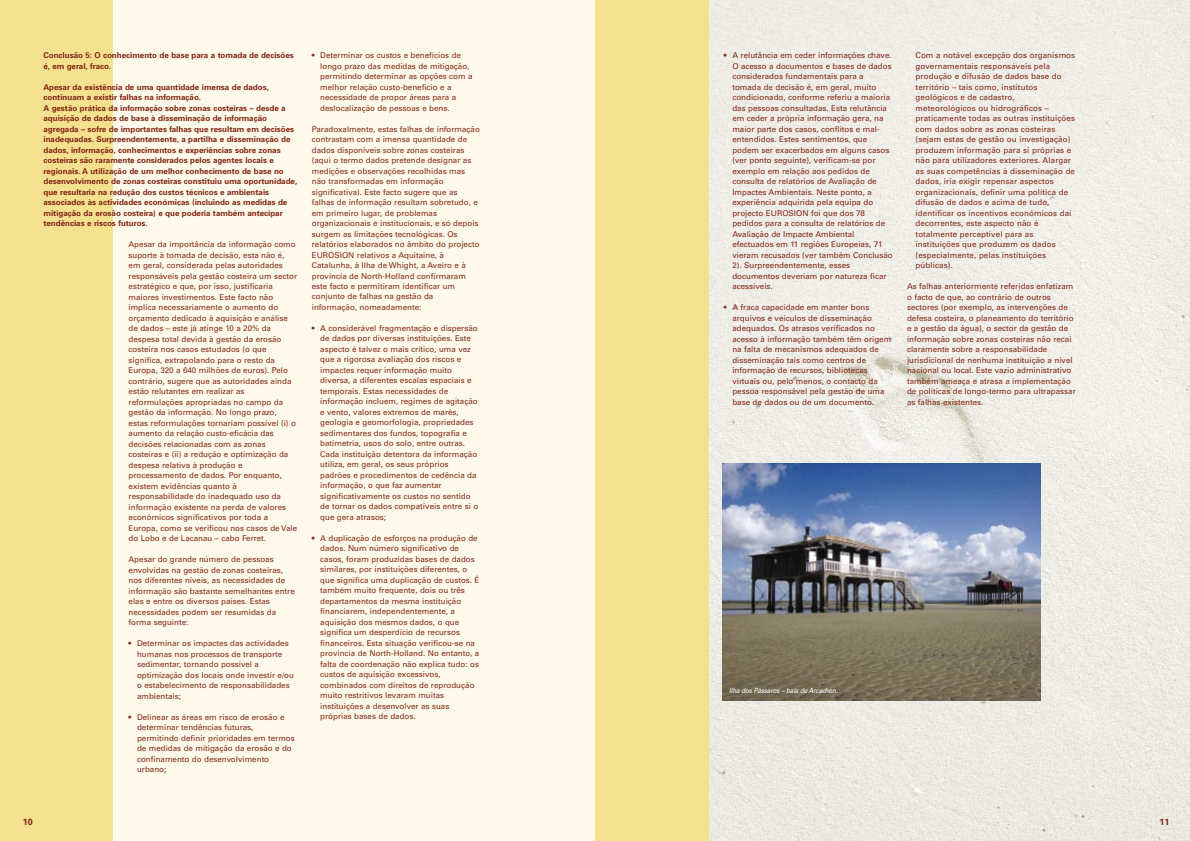
<style>
.page{position:relative;width:1190px;height:841px;background:#fff}
.page>*{position:absolute;margin:0;border:0;box-sizing:border-box;transform-origin:0 0}
.t1{font:700 9px "Univers";color:#842817}
.t2{font:8px/10.5px "Univers";color:#842817}
.t3{font:700 8px/10.5px "Univers";color:#842817}
.t4{font:italic 7px "Univers";color:#fff;scale:.9 1}
</style>
<div class="page">
<div style="left:0;top:0;width:595px;height:841px;background:#fdfaec"></div>
<img style="left:709px;top:0;width:481px;height:841px">
<div style="left:0;top:0;width:113px;height:841px;background:#f4e18f"></div>
<div style="left:595px;top:0;width:114px;height:841px;background:#f4e18f"></div>
<img style="left:722px;top:464px;width:318px;height:237px">
<p class="t3" style="left:44px;top:51px;width:252px">Conclusão 5: O conhecimento de base para a tomada de decisões é, em geral, fraco.</p>
<p class="t3" style="left:43px;top:83px;width:255px">Apesar da existência de uma quantidade imensa de dados, continuam a existir falhas na informação.<br>A gestão prática da informação sobre zonas costeiras – desde a aquisição de dados de base à disseminação de informação agregada – sofre de importantes falhas que resultam em decisões inadequadas. Surpreendentemente, a partilha e disseminação de dados, informação, conhecimentos e experiências sobre zonas costeiras são raramente considerados pelos agentes locais e regionais. A utilização de um melhor conhecimento de base no desenvolvimento de zonas costeiras constituiu uma oportunidade, que resultaria na redução dos custos técnicos e ambientais associados às actividades económicas (incluindo as medidas de mitigação da erosão costeira) e que poderia também antecipar tendências e riscos futuros.</p>
<p class="t2" style="left:129px;top:240px;width:170px">Apesar da importância da informação como suporte à tomada de decisão, esta não é, em geral, considerada pelas autoridades responsáveis pela gestão costeira um sector estratégico e que, por isso, justificaria maiores investimentos. Este facto não implica necessariamente o aumento do orçamento dedicado à aquisição e análise de dados – este já atinge 10 a 20% da despesa total devida à gestão da erosão costeira nos casos estudados (o que significa, extrapolando para o resto da Europa, 320 a 640 milhões de euros). Pelo contrário, sugere que as autoridades ainda estão relutantes em realizar as reformulações apropriadas no campo da gestão da informação. No longo prazo, estas reformulações tornariam possível (i) o aumento da relação custo-eficácia das decisões relacionadas com as zonas costeiras e (ii) a redução e optimização da despesa relativa à produção e processamento de dados. Por enquanto, existem evidências quanto à responsabilidade do inadequado uso da informação existente na perda de valores económicos significativos por toda a Europa, como se verificou nos casos de Vale do Lobo e de Lacanau – cabo Ferret.</p>
<p class="t2" style="left:129px;top:555px;width:168px">Apesar do grande número de pessoas envolvidas na gestão de zonas costeiras, nos diferentes níveis, as necessidades de informação são bastante semelhantes entre elas e entre os diversos países. Estas necessidades podem ser resumidas da forma seguinte:</p>
<p class="t2" style="left:137px;top:639px;width:158px;text-indent:-9px">• Determinar os impactes das actividades humanas nos processos de transporte sedimentar, tornando possível a optimização dos locais onde investir e/ou o estabelecimento de responsabilidades ambientais;</p>
<p class="t2" style="left:137px;top:712px;width:159px;text-indent:-9px">• Delinear as áreas em risco de erosão e determinar tendências futuras, permitindo definir prioridades em termos de medidas de mitigação da erosão e do confinamento do desenvolvimento urbano;</p>
<p class="t2" style="left:320px;top:51px;width:154px;text-indent:-9px">• Determinar os custos e benefícios de longo prazo das medidas de mitigação, permitindo determinar as opções com a melhor relação custo-beneficio e a necessidade de propor áreas para a deslocalização de pessoas e bens.</p>
<p class="t2" style="left:312px;top:124px;width:170px">Paradoxalmente, estas falhas de informação contrastam com a imensa quantidade de dados disponíveis sobre zonas costeiras (aqui o termo dados pretende designar as medições e observações recolhidas mas não transformadas em informação significativa). Este facto sugere que as falhas de informação resultam sobretudo, e em primeiro lugar, de problemas organizacionais e institucionais, e só depois surgem as limitações tecnológicas. Os relatórios elaborados no âmbito do projecto EUROSION relativos a Aquitaine, à Catalunha, à Ilha de Whight, a Aveiro e à província de North-Holland confirmaram este facto e permitiram identificar um conjunto de falhas na gestão da informação, nomeadamente:</p>
<p class="t2" style="left:320px;top:324px;width:160px;text-indent:-9px">• A considerável fragmentação e dispersão de dados por diversas instituições. Este aspecto é talvez o mais crítico, uma vez que a rigorosa avaliação dos riscos e impactes requer informação muito diversa, a diferentes escalas espaciais e temporais. Estas necessidades de informação incluem, regimes de agitação e vento, valores extremos de marés, geologia e geomorfologia, propriedades sedimentares dos fundos, topografia e batimetria, usos do solo, entre outras.<br>Cada instituição detentora da informação utiliza, em geral, os seus próprios padrões e procedimentos de cedência da informação, o que faz aumentar significativamente os custos no sentido de tornar os dados compatíveis entre si o que gera atrasos;</p>
<p class="t2" style="left:320px;top:534px;width:161px;text-indent:-9px">• A duplicação de esforços na produção de dados. Num número significativo de casos, foram produzidas bases de dados similares, por instituições diferentes, o que significa uma duplicação de custos. É também muito frequente, dois ou três departamentos da mesma instituição financiarem, independentemente, a aquisição dos mesmos dados, o que significa um desperdício de recursos financeiros. Esta situação verificou-se na província de North-Holland. No entanto, a falta de coordenação não explica tudo: os custos de aquisição excessivos, combinados com direitos de reprodução muito restritivos levaram muitas instituições a desenvolver as suas próprias bases de dados.</p>
<p class="t2" style="left:732px;top:51px;width:162px;text-indent:-9px">• A relutância em ceder informações chave.<br>O acesso a documentos e bases de dados considerados fundamentais para a tomada de decisão é, em geral, muito condicionado, conforme referiu a maioria das pessoas consultadas. Esta relutância em ceder a própria informação gera, na maior parte dos casos, conflitos e mal&shy;entendidos. Estes sentimentos, que podem ser exacerbados em alguns casos (ver ponto seguinte), verificam-se por exemplo em relação aos pedidos de consulta de relatórios de Avaliação de Impactes Ambientais. Neste ponto, a experiência adquirida pela equipa do projecto EUROSION foi que dos 78 pedidos para a consulta de relatórios de Avaliação de Impacte Ambiental efectuados em 11 regiões Europeias, 71 vieram recusados (ver também Conclusão 2). Surpreendentemente, esses documentos deveriam por natureza ficar acessíveis.</p>
<p class="t2" style="left:732px;top:303px;width:160px;text-indent:-9px">• A fraca capacidade em manter bons arquivos e veículos de disseminação adequados. Os atrasos verificados no acesso à informação também têm origem na falta de mecanismos adequados de disseminação tais como centros de informação de recursos, bibliotecas virtuais ou, pelo menos, o contacto da pessoa responsável pela gestão de uma base de dados ou de um documento.</p>
<p class="t2" style="left:916px;top:51px;width:161px">Com a notável excepção dos organismos governamentais responsáveis pela produção e difusão de dados base do território – tais como, institutos geológicos e de cadastro, meteorológicos ou hidrográficos – praticamente todas as outras instituições com dados sobre as zonas costeiras (sejam estas de gestão ou investigação) produzem informação para si próprias e não para utilizadores exteriores. Alargar as suas competências à disseminação de dados, iria exigir repensar aspectos organizacionais, definir uma política de difusão de dados e acima de tudo, identificar os incentivos económicos daí decorrentes, este aspecto não é totalmente perceptível para as instituições que produzem os dados (especialmente, pelas instituições públicas).</p>
<p class="t2" style="left:907px;top:282px;width:170px">As falhas anteriormente referidas enfatizam o facto de que, ao contrário de outros sectores (por exemplo, as intervenções de defesa costeira, o planeamento do território e a gestão da água), o sector da gestão de informação sobre zonas costeiras não recai claramente sobre a responsabilidade jurisdicional de nenhuma instituição a nível nacional ou local. Este vazio administrativo também ameaça e atrasa a implementação de políticas de longo-termo para ultrapassar as falhas existentes.</p>
<p class="t4" style="left:729px;top:688px;width:124px">Ilha dos Pássaros – baía de Arcachon.</p>
<p class="t1" style="left:23px;top:818px;width:11px">10</p>
<p class="t1" style="left:1159px;top:818px;width:11px">11</p>
</div>
